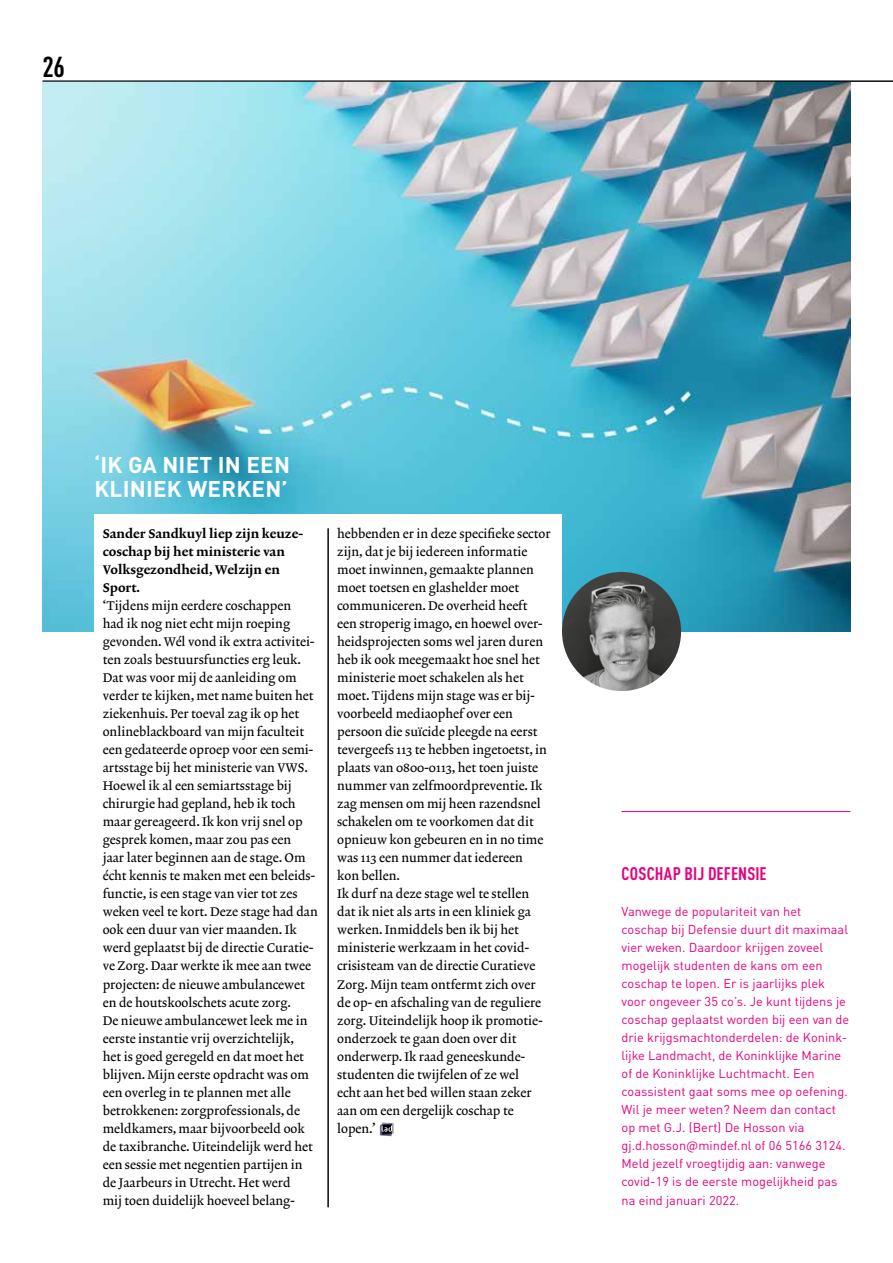
<style>
.page{position:relative;width:893px;height:1263px;background:#fff}
.page>*{position:absolute;margin:0;border:0;box-sizing:border-box;transform-origin:0 0}
.t1{font:700 condensed 28.5px "DINOT";color:#000}
.t2{font:700 22.5px/24px "DINOT";letter-spacing:.01em;color:#fff}
.t3{font:700 condensed 18px "DINOT";letter-spacing:.005em;color:#e6007d}
.t4{font:12.75px/18px "Lexicon No 2 Roman A";color:#000}
.t5{font:12.75px/18px "DINOT";color:#e6007d}
.t6{font:12.75px/18px "Lexicon No 2 Roman D";color:#000}
</style>
<div class="page">
<img style="left:43px;top:82px;width:807px;height:549px">
<div style="left:94px;top:514px;width:468px;height:714px;background:#fff"></div>
<svg style="left:379px;top:1125px;width:13px;height:12px"></svg>
<svg style="left:380px;top:1122px;width:14px;height:14px"></svg>
<hr style="left:328px;top:528px;width:1px;height:679px;background:#000">
<img style="left:562px;top:572px;width:119px;height:119px;border-radius:60px">
<hr style="left:621px;top:811px;width:229px;height:1px;background:#e6007d">
<hr style="left:43px;top:81px;width:850px;height:1px;background:#000">
<h1 class="t1" style="left:43px;top:49px;width:24px">26</h1>
<h2 class="t2" style="left:94px;top:452px;width:197px">‘IK GA NIET IN EEN<br>KLINIEK WERKEN’</h2>
<p class="t6" style="left:103px;top:526px;width:202px">Sander Sandkuyl liep zijn keuze&shy;coschap bij het ministerie van<br>Volksgezondheid, Welzijn en<br>Sport.</p>
<p class="t4" style="left:103px;top:598px;width:217px">‘Tijdens mijn eerdere coschappen<br>had ik nog niet echt mijn roeping gevonden. Wél vond ik extra activitei&shy;ten zoals bestuursfuncties erg leuk.<br>Dat was voor mij de aanleiding om verder te kijken, met name buiten het ziekenhuis. Per toeval zag ik op het onlineblackboard van mijn faculteit een gedateerde oproep voor een semi&shy;artsstage bij het ministerie van VWS.<br>Hoewel ik al een semiartsstage bij chirurgie had gepland, heb ik toch maar gereageerd. Ik kon vrij snel op gesprek komen, maar zou pas een<br>jaar later beginnen aan de stage. Om écht kennis te maken met een beleids&shy;functie, is een stage van vier tot zes weken veel te kort. Deze stage had dan ook een duur van vier maanden. Ik werd geplaatst bij de directie Curatie&shy;ve Zorg. Daar werkte ik mee aan twee projecten: de nieuwe ambulancewet en de houtskoolschets acute zorg.<br>De nieuwe ambulancewet leek me in eerste instantie vrij overzichtelijk,<br>het is goed geregeld en dat moet het blijven. Mijn eerste opdracht was om een overleg in te plannen met alle betrokkenen: zorgprofessionals, de meldkamers, maar bijvoorbeeld ook de taxibranche. Uiteindelijk werd het een sessie met negentien partijen in de Jaarbeurs in Utrecht. Het werd<br>mij toen duidelijk hoeveel belang-</p>
<p class="t4" style="left:337px;top:526px;width:215px">hebbenden er in deze specifieke sector zijn, dat je bij iedereen informatie moet inwinnen, gemaakte plannen moet toetsen en glashelder moet communiceren. De overheid heeft<br>een stroperig imago, en hoewel over&shy;heidsprojecten soms wel jaren duren heb ik ook meegemaakt hoe snel het ministerie moet schakelen als het moet. Tijdens mijn stage was er bij&shy;voorbeeld mediaophef over een persoon die suïcide pleegde na eerst tevergeefs 113 te hebben ingetoetst, in plaats van 0800-0113, het toen juiste nummer van zelfmoordpreventie. Ik zag mensen om mij heen razendsnel schakelen om te voorkomen dat dit opnieuw kon gebeuren en in no time was 113 een nummer dat iedereen<br>kon bellen.<br>Ik durf na deze stage wel te stellen dat ik niet als arts in een kliniek ga werken. Inmiddels ben ik bij het ministerie werkzaam in het covid&shy;crisisteam van de directie Curatieve Zorg. Mijn team ontfermt zich over de op- en afschaling van de reguliere zorg. Uiteindelijk hoop ik promotie&shy;onderzoek te gaan doen over dit onderwerp. Ik raad geneeskunde&shy;studenten die twijfelen of ze wel<br>echt aan het bed willen staan zeker aan om een dergelijk coschap te lopen.’</p>
<h3 class="t3" style="left:622px;top:863px;width:147px">COSCHAP BIJ DEFENSIE</h3>
<p class="t5" style="left:621px;top:902px;width:229px">Vanwege de populariteit van het coschap bij Defensie duurt dit maximaal vier weken. Daardoor krijgen zoveel mogelijk studenten de kans om een coschap te lopen. Er is jaarlijks plek voor ongeveer 35 co’s. Je kunt tijdens je coschap geplaatst worden bij een van de drie krijgsmachtonderdelen: de Konink&shy;lijke Landmacht, de Koninklijke Marine of de Koninklijke Luchtmacht. Een coassistent gaat soms mee op oefening.<br>Wil je meer weten? Neem dan contact op met G.J. (Bert) De Hosson via gj.d.hosson@mindef.nl of 06 5166 3124.<br>Meld jezelf vroegtijdig aan: vanwege covid-19 is de eerste mogelijkheid pas na eind januari 2022.</p>
</div>
